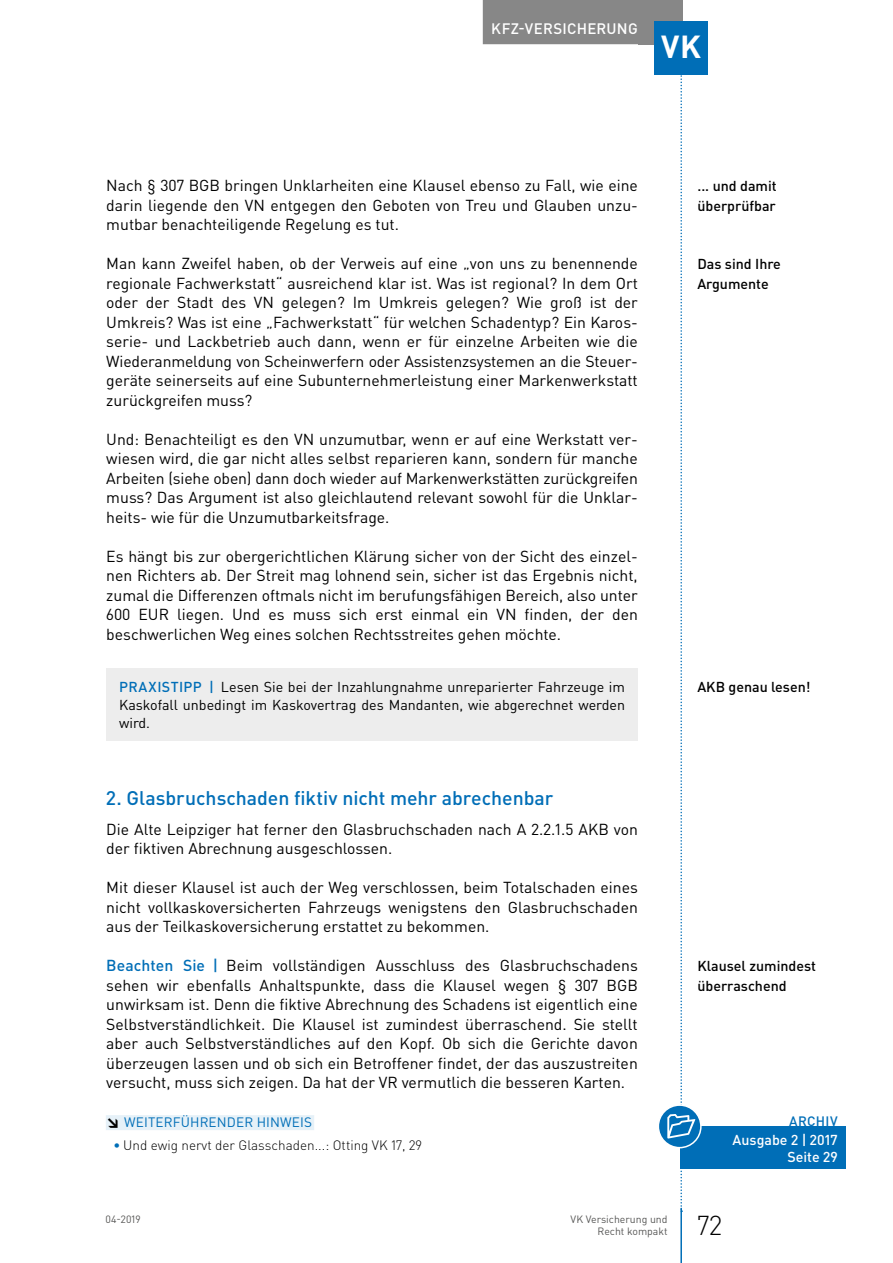
<style>
.page{position:relative;width:893px;height:1263px;background:#fff}
.page>*{position:absolute;margin:0;border:0;box-sizing:border-box;transform-origin:0 0}
.t1{font:700 31.5px "DIN Pro";color:#fff}
.t2{font:300 27px "DIN Pro";color:#000}
.t3{font:500 19.5px "DIN Pro";color:#006eb7}
.t4{font:15.75px/19.5px "DIN Pro";color:#000;text-align:justify}
.t5{font:500 15px "DIN Pro";letter-spacing:.015em;color:#fff}
.t6{font:14.25px/18px "DIN Pro";color:#000;text-align:justify}
.t7{font:500 14.25px/19.5px "DIN Pro";color:#000}
.t8{font:500 14.25px/17.2px "DIN Pro";color:#fff;text-align:right}
.t9{font:300 13.5px "DIN Pro";color:#000}
.t10{font:13.5px "DIN Pro";letter-spacing:.01em;color:#006eb7}
.t11{font:500 13.5px "DIN Pro";color:#006eb7}
.t12{font:10.5px/12.8px "DIN Pro";color:#575756;text-align:right}
.s1{font-weight:500;color:#006eb7}
.s2{font-weight:900;color:#000}
</style>
<div class="page">
<div style="left:638px;top:0;width:44px;height:44px;background:#878787"></div>
<hr style="left:680px;top:1208px;width:2px;height:55px;background:#006eb7">
<div style="left:483px;top:0;width:163px;height:44px;background:#878787"></div>
<div style="left:655px;top:21px;width:53px;height:53px;background:#006eb7"></div>
<div style="left:106px;top:1115px;width:208px;height:15px;background:#e6f1f8"></div>
<div style="left:106px;top:668px;width:532px;height:72px;background:#ededed"></div>
<div style="left:680px;top:1126px;width:166px;height:43px;background:#006eb7"></div>
<svg style="left:658px;top:1105px;width:43px;height:43px"></svg>
<div style="left:658px;top:1104px;width:44px;height:44px;border:2px solid #fff;border-radius:50%"></div>
<svg style="left:667px;top:0;width:28px;height:1212px"></svg>
<p class="t5" style="left:491px;top:18px;width:148px">Kfz-Versicherung</p>
<h1 class="t1" style="left:661px;top:26px;width:42px">VK</h1>
<p class="t4" style="left:106px;top:175px;width:533px">Nach § 307 BGB bringen Unklarheiten eine Klausel ebenso zu Fall, wie eine darin liegende den VN entgegen den Geboten von Treu und Glauben unzu&shy;mutbar benachteiligende Regelung es tut.</p>
<p class="t4" style="left:106px;top:253px;width:533px">Man kann Zweifel haben, ob der Verweis auf eine „von uns zu benennende regionale Fachwerkstatt“ ausreichend klar ist. Was ist regional? In dem Ort oder der Stadt des VN gelegen? Im Umkreis gelegen? Wie groß ist der Umkreis? Was ist eine „Fachwerkstatt“ für welchen Schadentyp? Ein Karos&shy;serie- und Lackbetrieb auch dann, wenn er für einzelne Arbeiten wie die Wiederanmeldung von Scheinwerfern oder Assistenzsystemen an die Steuer&shy;geräte seinerseits auf eine Subunternehmerleistung einer Markenwerkstatt zurückgreifen muss?</p>
<p class="t4" style="left:106px;top:429px;width:533px">Und: Benachteiligt es den VN unzumutbar, wenn er auf eine Werkstatt ver&shy;wiesen wird, die gar nicht alles selbst reparieren kann, sondern für manche Arbeiten (siehe oben) dann doch wieder auf Markenwerkstätten zurückgreifen muss? Das Argument ist also gleichlautend relevant sowohl für die Unklar&shy;heits- wie für die Unzumutbarkeitsfrage.</p>
<p class="t4" style="left:106px;top:546px;width:533px">Es hängt bis zur obergerichtlichen Klärung sicher von der Sicht des einzel&shy;nen Richters ab. Der Streit mag lohnend sein, sicher ist das Ergebnis nicht, zumal die Differenzen oftmals nicht im berufungsfähigen Bereich, also unter 600 EUR liegen. Und es muss sich erst einmal ein VN finden, der den beschwerlichen Weg eines solchen Rechtsstreites gehen möchte.</p>
<p class="t6" style="left:119px;top:677px;width:507px"><span class="s1">PRAXISTI PP |</span> Lesen Sie bei der Inzahlungnahme unreparierter Fahrzeuge im Kaskofall unbedingt im Kaskovertrag des Mandanten, wie abgerechnet werden wird.</p>
<p class="t3" style="left:106px;top:785px;width:449px">2. Glasbruchschaden fiktiv nicht mehr abrechenbar</p>
<p class="t4" style="left:106px;top:819px;width:533px">Die Alte Leipziger hat ferner den Glasbruchschaden nach A 2.2.1.5 AKB von der fiktiven Abrechnung ausgeschlossen.</p>
<p class="t4" style="left:106px;top:877px;width:533px">Mit dieser Klausel ist auch der Weg verschlossen, beim Totalschaden eines nicht vollkaskoversicherten Fahrzeugs wenigstens den Glasbruchschaden aus der Teilkaskoversicherung erstattet zu bekommen.</p>
<p class="t4" style="left:106px;top:955px;width:533px"><span class="s1">Beachten Sie |</span> Beim vollständigen Ausschluss des Glasbruchschadens sehen wir ebenfalls Anhaltspunkte, dass die Klausel wegen § 307 BGB unwirksam ist. Denn die fiktive Abrechnung des Schadens ist eigentlich eine Selbstverständlichkeit. Die Klausel ist zumindest überraschend. Sie stellt aber auch Selbstverständliches auf den Kopf. Ob sich die Gerichte davon überzeugen lassen und ob sich ein Betroffener findet, der das auszustreiten versucht, muss sich zeigen. Da hat der VR vermutlich die besseren Karten.</p>
<p class="t10" style="left:106px;top:1113px;width:207px"><span class="s2">↘</span> WEITERFÜHRENDER HINWEIS</p>
<p class="t9" style="left:114px;top:1135px;width:310px"><span class="s1">•</span> Und ewig nervt der Glasschaden...: Otting VK 17, 29</p>
<p class="t7" style="left:697px;top:176px;width:81px">... und damit überprüfbar</p>
<p class="t7" style="left:697px;top:254px;width:85px">Das sind I hre<br>Argumente</p>
<p class="t7" style="left:697px;top:677px;width:115px">AKB genau lesen!</p>
<p class="t7" style="left:697px;top:956px;width:120px">Klausel zumindest überraschend</p>
<p class="t11" style="left:789px;top:1112px;width:18px">ARCHI</p>
<p class="t11" style="left:830px;top:1112px;width:9px">V</p>
<p class="t8" style="left:733px;top:1131px;width:107px">Ausgabe 2 | 2017<br>Seite 29</p>
<p class="t12" style="left:106px;top:1212px;width:37px">04-2019</p>
<p class="t12" style="left:570px;top:1212px;width:99px">VK Versicherung und<br>Recht kompakt</p>
<h2 class="t2" style="left:697px;top:1207px;width:26px">72</h2>
</div>
